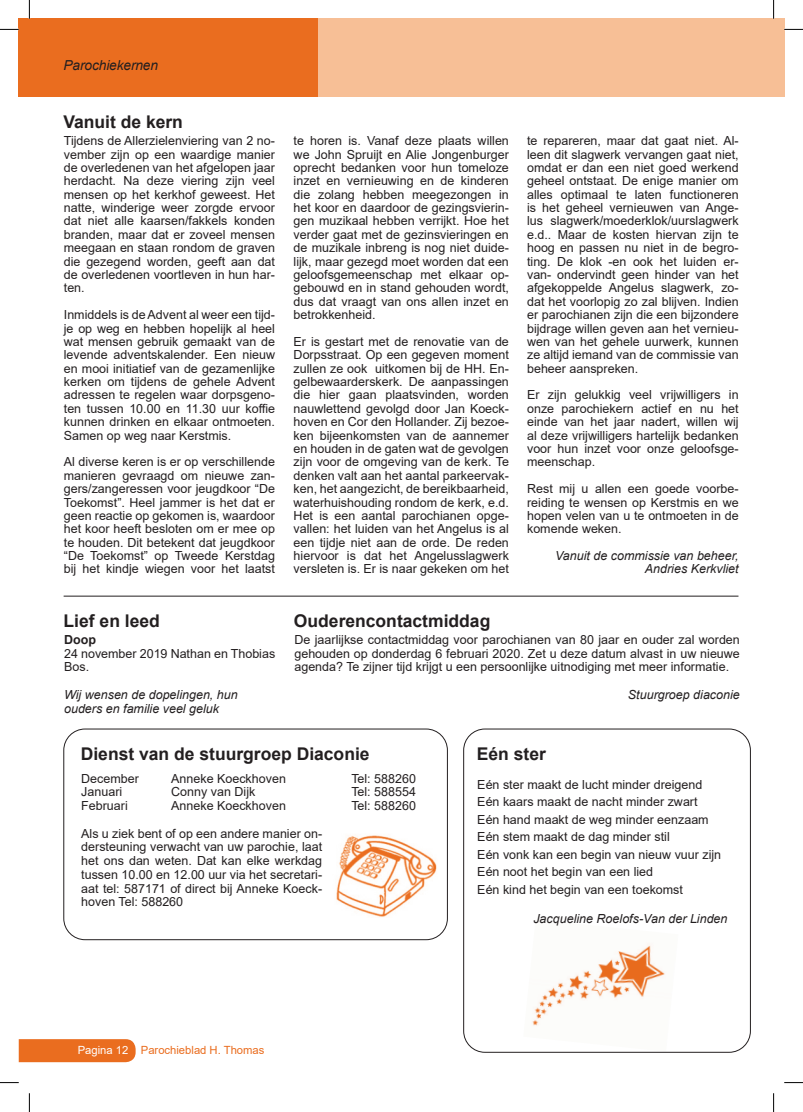
<style>
.page{position:relative;width:803px;height:1112px;background:#fff}
.page>*{position:absolute;margin:0;border:0;box-sizing:border-box;transform-origin:0 0}
.t1{font:700 17.5px "Arial";color:#231f20}
.t2{font:italic 13.75px "Arial";letter-spacing:-.01em;color:#231f20}
.t3{font:12.5px/13.4px "Arial";color:#231f20;text-align:justify}
.t4{font:italic 12.5px/13.8px "Arial";color:#231f20}
.t5{font:700 12.5px "Arial";color:#231f20}
.t6{font:11.25px "Arial";color:#ea6d1f}
.s1{color:#fff}
</style>
<div class="page">
<img style="left:532px;top:944px;width:133px;height:82px">
<div style="left:19px;top:1039px;width:117px;height:22px;background:#ea6d1f"></div>
<hr style="left:64px;top:595px;width:674px;height:1px;background:#231f20">
<img style="left:336px;top:835px;width:101px;height:82px">
<div style="left:463px;top:728px;width:287px;height:324px;border:1px solid #231f20;border-radius:21px"></div>
<div style="left:64px;top:728px;width:383px;height:211px;border:1px solid #231f20;border-radius:21px"></div>
<div style="left:313px;top:19px;width:471px;height:78px;background:#f7bf96"></div>
<div style="left:19px;top:19px;width:299px;height:78px;background:#ea6d1f"></div>
<svg style="left:0;top:29px;width:19px;height:1px"></svg>
<svg style="left:784px;top:29px;width:19px;height:1px"></svg>
<svg style="left:0;top:1082px;width:19px;height:1px"></svg>
<svg style="left:784px;top:1082px;width:19px;height:1px"></svg>
<svg style="left:29px;top:0;width:1px;height:19px"></svg>
<svg style="left:29px;top:1093px;width:1px;height:18px"></svg>
<svg style="left:773px;top:0;width:1px;height:19px"></svg>
<svg style="left:773px;top:1093px;width:1px;height:18px"></svg>
<p class="t2" style="left:64px;top:56px;width:96px">Parochiekernen</p>
<h1 class="t1" style="left:63px;top:109px;width:121px">Vanuit de kern</h1>
<p class="t3" style="left:64px;top:134px;width:213px">Tijdens de Allerzielenviering van 2 no&shy;vember zijn op een waardige manier de overledenen van het afgelopen jaar herdacht. Na deze viering zijn veel mensen op het kerkhof geweest. Het natte, winderige weer zorgde ervoor dat niet alle kaarsen/fakkels konden branden, maar dat er zoveel mensen meegaan en staan rondom de graven die gezegend worden, geeft aan dat de overledenen voortleven in hun har&shy;ten.</p>
<p class="t3" style="left:64px;top:308px;width:213px">Inmiddels is de Advent al weer een tijd&shy;je op weg en hebben hopelijk al heel wat mensen gebruik gemaakt van de levende adventskalender. Een nieuw en mooi initiatief van de gezamenlijke kerken om tijdens de gehele Advent adressen te regelen waar dorpsgeno&shy;ten tussen 10.00 en 11.30 uur koffie kunnen drinken en elkaar ontmoeten.<br>Samen op weg naar Kerstmis.</p>
<p class="t3" style="left:64px;top:455px;width:213px">Al diverse keren is er op verschillende manieren gevraagd om nieuwe zan&shy;gers/zangeressen voor jeugdkoor “De Toekomst”. Heel jammer is het dat er geen reactie op gekomen is, waardoor het koor heeft besloten om er mee op te houden. Dit betekent dat jeugdkoor “De Toekomst” op Tweede Kerstdag bij het kindje wiegen voor het laatst</p>
<h1 class="t1" style="left:64px;top:608px;width:98px">Lief en leed</h1>
<p class="t5" style="left:64px;top:630px;width:33px">Doop</p>
<p class="t3" style="left:64px;top:646px;width:213px;line-height:13.8px">24 november 2019 Nathan en Thobias<br>Bos.</p>
<p class="t4" style="left:64px;top:687px;width:175px">Wij wensen de dopelingen, hun ouders en familie veel geluk</p>
<p class="t3" style="left:294px;top:134px;width:217px">te horen is. Vanaf deze plaats willen we John Spruijt en Alie Jongenburger oprecht bedanken voor hun tomeloze inzet en vernieuwing en de kinderen die zolang hebben meegezongen in het koor en daardoor de gezingsvierin&shy;gen muzikaal hebben verrijkt. Hoe het verder gaat met de gezinsvieringen en de muzikale inbreng is nog niet duide&shy;lijk, maar gezegd moet worden dat een geloofsgemeenschap met elkaar op&shy;gebouwd en in stand gehouden wordt, dus dat vraagt van ons allen inzet en betrokkenheid.</p>
<p class="t3" style="left:294px;top:335px;width:217px">Er is gestart met de renovatie van de Dorpsstraat. Op een gegeven moment zullen ze ook uitkomen bij de HH. En&shy;gelbewaarderskerk. De aanpassingen die hier gaan plaatsvinden, worden nauwlettend gevolgd door Jan Koeck&shy;hoven en Cor den Hollander. Zij bezoe&shy;ken bijeenkomsten van de aannemer en houden in de gaten wat de gevolgen zijn voor de omgeving van de kerk. Te denken valt aan het aantal parkeervak&shy;ken, het aangezicht, de bereikbaarheid, waterhuishouding rondom de kerk, e.d.<br>Het is een aantal parochianen opge&shy;vallen: het luiden van het Angelus is al een tijdje niet aan de orde. De reden hiervoor is dat het Angelusslagwerk versleten is. Er is naar gekeken om het</p>
<h1 class="t1" style="left:294px;top:608px;width:198px">Ouderencontactmiddag</h1>
<p class="t3" style="left:527px;top:134px;width:213px">te repareren, maar dat gaat niet. Al&shy;leen dit slagwerk vervangen gaat niet, omdat er dan een niet goed werkend geheel ontstaat. De enige manier om alles optimaal te laten functioneren is het geheel vernieuwen van Ange&shy;lus slagwerk/moederklok/uurslagwerk e.d.. Maar de kosten hiervan zijn te hoog en passen nu niet in de begro&shy;ting. De klok -en ook het luiden er&shy;van- ondervindt geen hinder van het afgekoppelde Angelus slagwerk, zo&shy;dat het voorlopig zo zal blijven. Indien er parochianen zijn die een bijzondere bijdrage willen geven aan het vernieu&shy;wen van het gehele uurwerk, kunnen ze altijd iemand van de commissie van beheer aanspreken.</p>
<p class="t3" style="left:527px;top:388px;width:213px">Er zijn gelukkig veel vrijwilligers in onze parochiekern actief en nu het einde van het jaar nadert, willen wij al deze vrijwilligers hartelijk bedanken voor hun inzet voor onze geloofsge&shy;meenschap.</p>
<p class="t3" style="left:527px;top:482px;width:213px">Rest mij u allen een goede voorbe&shy;reiding te wensen op Kerstmis en we hopen velen van u te ontmoeten in de komende weken.</p>
<p class="t4" style="left:555px;top:549px;width:185px;line-height:13.4px;text-align:right">Vanuit de commissie van beheer,<br>Andries Kerkvliet</p>
<p class="t3" style="left:294px;top:632px;width:447px;line-height:13.8px">De jaarlijkse contactmiddag voor parochianen van 80 jaar en ouder zal worden gehouden op donderdag 6 februari 2020. Zet u deze datum alvast in uw nieuwe agenda? Te zijner tijd krijgt u een persoonlijke uitnodiging met meer informatie.</p>
<p class="t4" style="left:628px;top:687px;width:113px">Stuurgroep diaconie</p>
<h1 class="t1" style="left:81px;top:741px;width:290px">Dienst van de stuurgroep Diaconie</h1>
<p class="t3" style="left:81px;top:771px;width:59px">December</p>
<p class="t3" style="left:171px;top:771px;width:116px">Anneke Koeckhoven</p>
<p class="t3" style="left:351px;top:771px;width:66px">Tel: 588260</p>
<p class="t3" style="left:81px;top:785px;width:42px">Januari</p>
<p class="t3" style="left:171px;top:785px;width:86px">Conny van Dijk</p>
<p class="t3" style="left:351px;top:785px;width:66px">Tel: 588554</p>
<p class="t3" style="left:81px;top:798px;width:48px">Februari</p>
<p class="t3" style="left:171px;top:798px;width:116px">Anneke Koeckhoven</p>
<p class="t3" style="left:351px;top:798px;width:66px">Tel: 588260</p>
<p class="t3" style="left:81px;top:826px;width:242px;line-height:13.8px">Als u ziek bent of op een andere manier on&shy;dersteuning verwacht van uw parochie, laat het ons dan weten. Dat kan elke werkdag tussen 10.00 en 12.00 uur via het secretari&shy;aat tel: 587171 of direct bij Anneke Koeck&shy;hoven Tel: 588260</p>
<p class="t6" style="left:78px;top:1041px;width:188px"><span class="s1">Pagina 12</span> Parochieblad H. Thomas</p>
<h1 class="t1" style="left:477px;top:741px;width:71px">Eén ster</h1>
<p class="t3" style="left:477px;top:775px;width:245px;line-height:17.5px;text-align:left">Eén ster maakt de lucht minder dreigend Eén kaars maakt de nacht minder zwart Eén hand maakt de weg minder eenzaam Eén stem maakt de dag minder stil<br>Eén vonk kan een begin van nieuw vuur zijn Eén noot het begin van een lied<br>Eén kind het begin van een toekomst</p>
<p class="t4" style="left:533px;top:911px;width:196px">Jacqueline Roelofs-Van der Linden</p>
</div>
